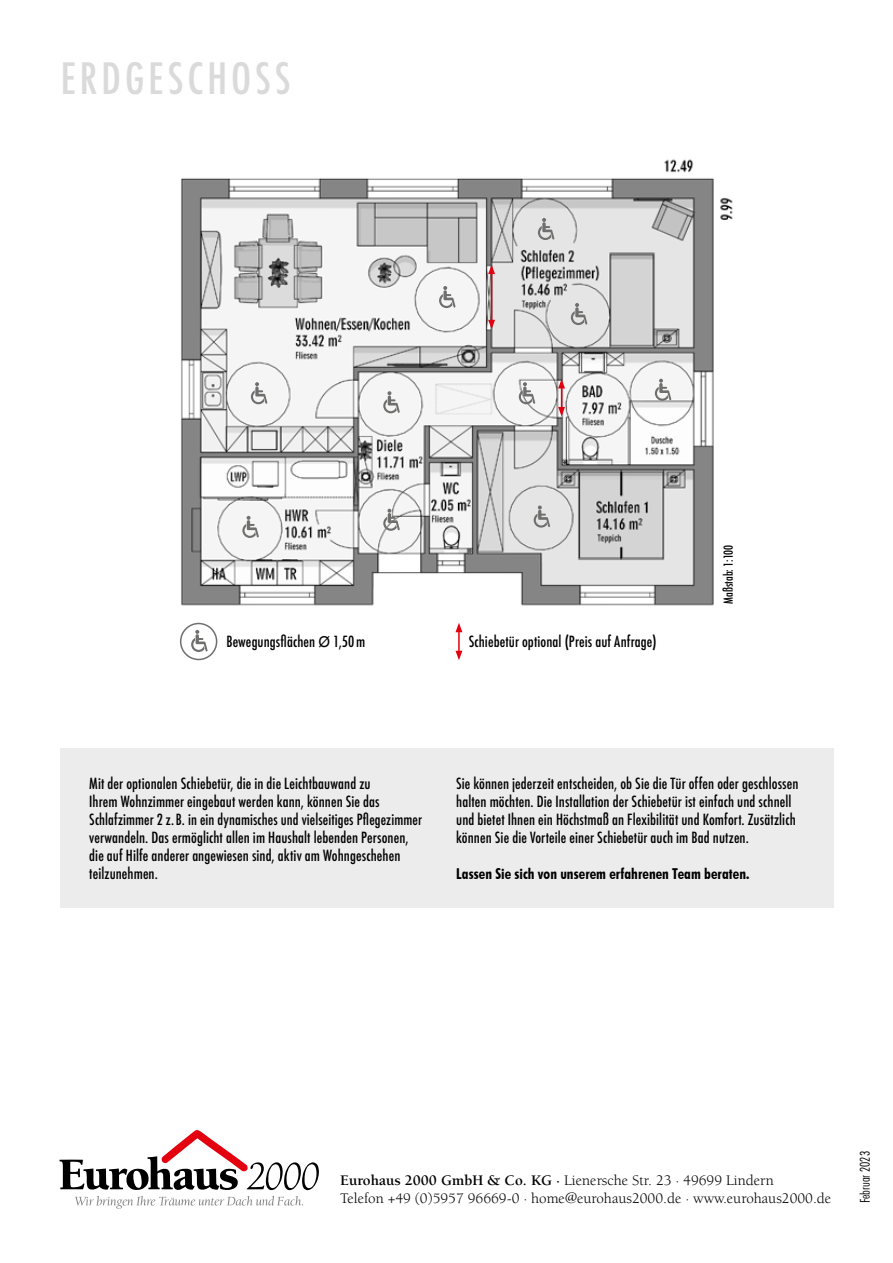
<style>
.page{position:relative;width:893px;height:1263px;background:#fff}
.page>*{position:absolute;margin:0;border:0;box-sizing:border-box;transform-origin:0 0}
.t1{font:500 condensed 42px "Futura";letter-spacing:.095em;color:#dadada}
.t2{font:500 condensed 15px/18px "Futura";letter-spacing:.005em;color:#000}
.t3{font:15px/18px "Berkeley Std";color:#000}
.t4{font:700 condensed 15px "Futura BT";letter-spacing:.005em;color:#000}
.t5{font:300 condensed 13.5px "Futura BT";color:#000}
.t6{font:500 condensed 12px "Futura";color:#000}
.s1{font-family:"Arial";font-weight:400;font-stretch:normal}
.s2{font-weight:700}
</style>
<div class="page">
<img style="left:181px;top:159px;width:552px;height:447px">
<div style="left:60px;top:748px;width:773px;height:160px;background:#ececed"></div>
<hr style="left:491px;top:272px;width:1px;height:50px;background:#e3000f">
<svg style="left:488px;top:265px;width:7px;height:9px"></svg>
<svg style="left:488px;top:320px;width:7px;height:9px"></svg>
<svg style="left:558px;top:379px;width:7px;height:37px"></svg>
<hr style="left:458px;top:630px;width:2px;height:23px;background:#e3000f">
<svg style="left:455px;top:623px;width:7px;height:9px"></svg>
<svg style="left:455px;top:651px;width:7px;height:9px"></svg>
<svg style="left:60px;top:1130px;width:259px;height:79px"></svg>
<div style="left:180px;top:623px;width:37px;height:37px;border:2px solid #6f6f6e;border-radius:50%"></div>
<svg style="left:191px;top:630px;width:17px;height:22px"></svg>
<svg style="left:242px;top:516px;width:17px;height:22px"></svg>
<svg style="left:251px;top:382px;width:16px;height:22px"></svg>
<svg style="left:439px;top:286px;width:17px;height:22px"></svg>
<svg style="left:538px;top:218px;width:16px;height:22px"></svg>
<svg style="left:571px;top:303px;width:16px;height:22px"></svg>
<svg style="left:534px;top:505px;width:16px;height:23px"></svg>
<svg style="left:655px;top:379px;width:16px;height:22px"></svg>
<svg style="left:383px;top:391px;width:17px;height:22px"></svg>
<svg style="left:519px;top:382px;width:16px;height:22px"></svg>
<svg style="left:383px;top:509px;width:17px;height:22px"></svg>
<h1 class="t1" style="left:61px;top:52px;width:231px">ERDGESCHOSS</h1>
<p class="t2" style="left:226px;top:632px;width:141px">Bewegungsflächen <span class="s1">Ø</span> 1,50m</p>
<p class="t2" style="left:469px;top:632px;width:189px">Schiebetür optional (Preis auf Anfrage)</p>
<p class="t6" style="left:721px;top:604px;width:60px;rotate:-90deg">Maßstab: 1:100</p>
<p class="t2" style="left:89px;top:774px;width:334px">Mit der optionalen Schiebetür, die in die Leichtbauwand zu<br>Ihrem Wohnzimmer eingebaut werden kann, können Sie das Schlafzimmer 2 z. B. in ein dynamisches und vielseitiges Pflegezimmer verwandeln. Das ermöglicht allen im Haushalt lebenden Personen, die auf Hilfe anderer angewiesen sind, aktiv am Wohngeschehen teilzunehmen.</p>
<p class="t2" style="left:456px;top:774px;width:344px">Sie können jederzeit entscheiden, ob Sie die Tür offen oder geschlossen halten möchten. Die Installation der Schiebetür ist einfach und schnell und bietet Ihnen ein Höchstmaß an Flexibilität und Komfort. Zusätzlich können Sie die Vorteile einer Schiebetür auch im Bad nutzen.</p>
<p class="t4" style="left:456px;top:864px;width:295px">Lassen Sie sich von unserem erfahrenen Team beraten.</p>
<p class="t3" style="left:340px;top:1172px;width:493px"><span class="s2">Eurohaus 2000 GmbH &amp; Co. KG ·</span> Lienersche Str. 23 · 49699 Lindern<br>Telefon +49 (0)5957 96669-0 · home@eurohaus2000.de · www.eurohaus2000.de</p>
<p class="t5" style="left:857px;top:1203px;width:54px;rotate:-90deg">Februar 2023</p>
</div>
